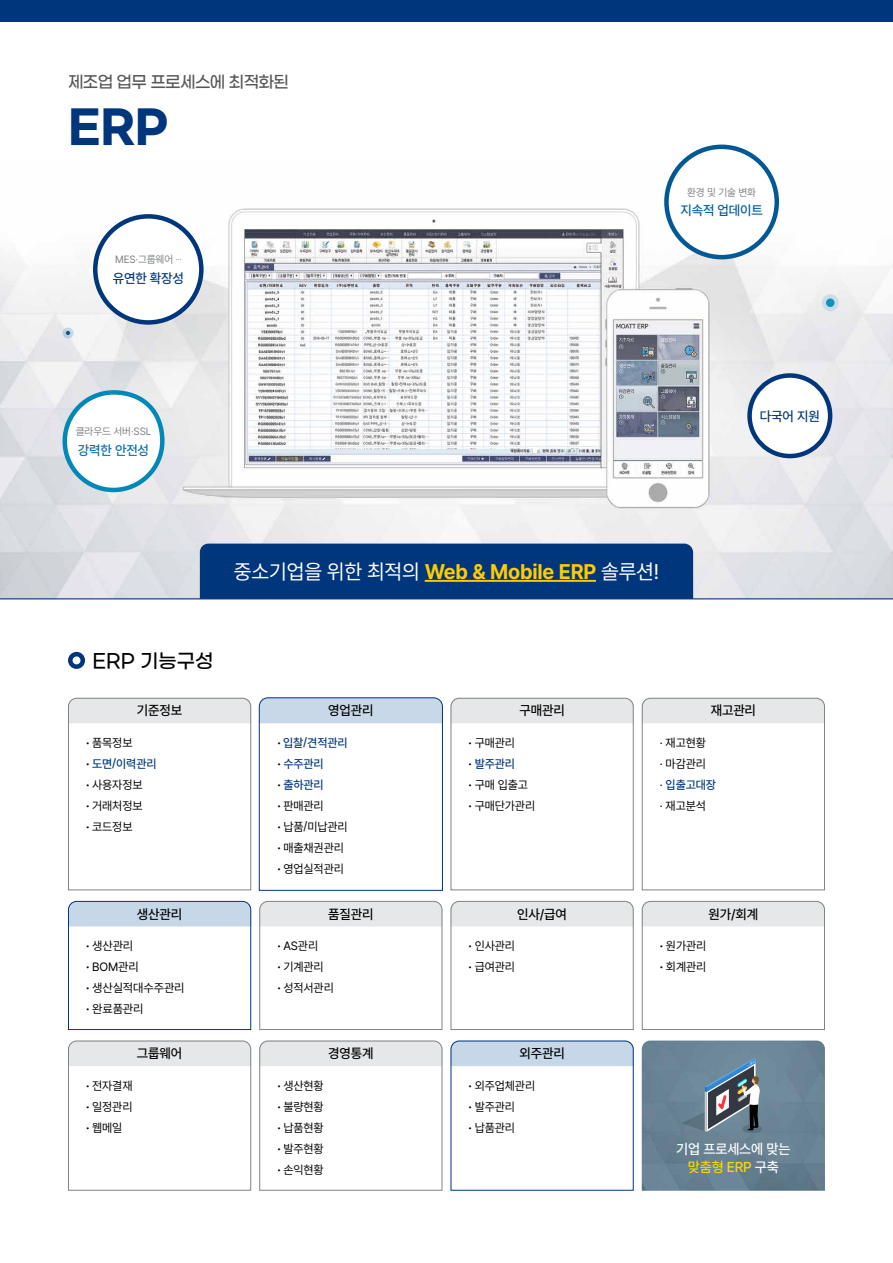
<style>
.page{position:relative;width:893px;height:1263px;background:#fff}
.page>*{position:absolute;margin:0;border:0;box-sizing:border-box;transform-origin:0 0}
.t1{font:700 45px "Gmarket Sans";color:#00367b}
.t2{font:21px "Pretendard";letter-spacing:-.01em;color:#fff}
.t3{font:500 19.5px "Gmarket Sans";color:#000}
.t4{font:500 16.5px "Gmarket Sans";letter-spacing:-.04em;color:#58585b}
.t5{font:500 14.25px/18px "Pretendard";letter-spacing:-.01em;color:#fff;text-align:center}
.t6{font:500 13.5px "Pretendard";letter-spacing:-.01em;color:#000}
.t7{font:500 13.5px "Pretendard";letter-spacing:-.01em;color:#00367b}
.t8{font:500 13.5px "Pretendard";letter-spacing:-.01em;color:#005996}
.t9{font:500 13.5px "Pretendard";letter-spacing:-.01em;color:#006da6}
.t10{font:12px/21px "Pretendard";letter-spacing:-.01em;color:#000}
.t11{font:10.5px "Pretendard";letter-spacing:-.01em;color:#808284}
.s1{font-weight:700;color:#ffcb02}
.s2{font-weight:700}
.s3{font-weight:500;color:#00367b}
.s4{color:#ffd400}
</style>
<div class="page">
<img style="left:0;top:161px;width:893px;height:437px">
<div style="left:68px;top:652px;width:17px;height:17px;border:4px solid #00367b;border-radius:50%"></div>
<svg style="left:68px;top:697px;width:184px;height:194px"></svg>
<svg style="left:68px;top:900px;width:184px;height:130px"></svg>
<svg style="left:68px;top:1040px;width:184px;height:151px"></svg>
<svg style="left:259px;top:1040px;width:184px;height:151px"></svg>
<svg style="left:450px;top:1040px;width:184px;height:151px"></svg>
<svg style="left:450px;top:900px;width:184px;height:130px"></svg>
<svg style="left:259px;top:900px;width:184px;height:130px"></svg>
<svg style="left:641px;top:900px;width:184px;height:130px"></svg>
<svg style="left:258px;top:697px;width:185px;height:194px"></svg>
<svg style="left:450px;top:697px;width:184px;height:194px"></svg>
<svg style="left:641px;top:697px;width:184px;height:194px"></svg>
<div style="left:95px;top:216px;width:106px;height:106px;background:#fff;border-radius:50%"></div>
<div style="left:93px;top:214px;width:111px;height:111px;border:4px solid #00367b;border-radius:50%"></div>
<div style="left:666px;top:147px;width:111px;height:110px;background:#fff;border-radius:50%"></div>
<div style="left:664px;top:145px;width:115px;height:114px;border:4px solid #005996;border-radius:50%"></div>
<div style="left:65px;top:392px;width:97px;height:98px;background:#fff;border-radius:50%"></div>
<div style="left:63px;top:390px;width:102px;height:102px;border:4px solid #0088b8;border-radius:50%"></div>
<div style="left:750px;top:375px;width:80px;height:81px;background:#fff;border-radius:50%"></div>
<div style="left:747px;top:373px;width:85px;height:85px;border:4px solid #00367b;border-radius:50%"></div>
<svg style="left:642px;top:1040px;width:183px;height:151px;background:#698292"></svg>
<svg style="left:63px;top:327px;width:11px;height:11px"></svg>
<svg style="left:822px;top:294px;width:17px;height:17px"></svg>
<div style="left:0;top:0;width:893px;height:21px;background:#00367b"></div>
<div style="left:200px;top:544px;width:493px;height:54px;background:#00367b"></div>
<hr style="left:425px;top:580px;width:171px;height:2px;background:#ffcb02">
<hr style="left:0;top:598px;width:893px;height:1px;background:#00367b">
<h3 class="t4" style="left:68px;top:73px;width:223px">제조업 업무 프로세스에 최적화된</h3>
<h1 class="t1" style="left:68px;top:102px;width:101px">ERP</h1>
<p class="t11" style="left:115px;top:252px;width:68px">MES·그룹웨어 <sup>…</sup></p>
<p class="t7" style="left:113px;top:268px;width:73px">유연한 확장성</p>
<p class="t11" style="left:687px;top:185px;width:71px">환경 및 기술 변화</p>
<p class="t8" style="left:680px;top:201px;width:84px">지속적 업데이트</p>
<p class="t11" style="left:76px;top:424px;width:77px">클라우드 서버·SSL</p>
<p class="t9" style="left:78px;top:440px;width:73px">강력한 안전성</p>
<p class="t7" style="left:760px;top:406px;width:61px">다국어 지원</p>
<h2 class="t2" style="left:234px;top:556px;width:427px">중소기업을 위한 최적의 <span class="s1">Web &amp; Mobile ERP</span> 솔루션!</h2>
<h3 class="t3" style="left:92px;top:650px;width:123px">ERP 기능구성</h3>
<p class="t6" style="left:137px;top:701px;width:47px">기준정보</p>
<p class="t10" style="left:86px;top:732px;width:72px"><span class="s2">·</span> 품목정보<br><span class="s2">·</span> <span class="s3">도면/이력관리 </span><span class="s2">·</span> 사용자정보<br><span class="s2">·</span> 거래처정보<br><span class="s2">·</span> 코드정보</p>
<p class="t6" style="left:137px;top:904px;width:47px">생산관리</p>
<p class="t10" style="left:86px;top:935px;width:100px"><span class="s2">·</span> 생산관리<br><span class="s2">·</span> BOM관리<br><span class="s2">·</span> 생산실적대수주관리 <span class="s2">·</span> 완료품관리</p>
<p class="t6" style="left:137px;top:1044px;width:47px">그룹웨어</p>
<p class="t10" style="left:86px;top:1074px;width:48px;text-align:justify"><span class="s2">·</span> 전자결재 <span class="s2">·</span> 일정관리 <span class="s2">·</span> 웹메일</p>
<p class="t6" style="left:328px;top:701px;width:47px">영업관리</p>
<p class="t10" style="left:277px;top:732px;width:72px"><span class="s2">·</span> <span class="s3">입찰/견적관리 </span><span class="s2">·</span> <span class="s3">수주관리<br></span><span class="s2">·</span> <span class="s3">출하관리<br></span><span class="s2">·</span> 판매관리<br><span class="s2">·</span> 납품/미납관리 <span class="s2">·</span> 매출채권관리 <span class="s2">·</span> 영업실적관리</p>
<p class="t6" style="left:328px;top:904px;width:47px">품질관리</p>
<p class="t10" style="left:277px;top:935px;width:58px"><span class="s2">·</span> AS관리<br><span class="s2">·</span> 기계관리<br><span class="s2">·</span> 성적서관리</p>
<p class="t6" style="left:328px;top:1044px;width:47px">경영통계</p>
<p class="t10" style="left:277px;top:1074px;width:48px;text-align:justify"><span class="s2">·</span> 생산현황 <span class="s2">·</span> 불량현황 <span class="s2">·</span> 납품현황 <span class="s2">·</span> 발주현황 <span class="s2">·</span> 손익현황</p>
<p class="t6" style="left:519px;top:701px;width:47px">구매관리</p>
<p class="t6" style="left:711px;top:701px;width:47px">재고관리</p>
<p class="t10" style="left:469px;top:732px;width:68px"><span class="s2">·</span> 구매관리<br><span class="s2">·</span> <span class="s3">발주관리<br></span><span class="s2">·</span> 구매 입출고<br><span class="s2">·</span> 구매단가관리</p>
<p class="t10" style="left:660px;top:732px;width:58px">· 재고현황<br>· 마감관리<br>· <span class="s3">입출고대장 </span>· 재고분석</p>
<p class="t6" style="left:517px;top:904px;width:51px">인사/급여</p>
<p class="t6" style="left:708px;top:904px;width:51px">원가/회계</p>
<p class="t10" style="left:469px;top:935px;width:48px"><span class="s2">·</span> 인사관리 <span class="s2">·</span> 급여관리</p>
<p class="t6" style="left:519px;top:1044px;width:47px">외주관리</p>
<p class="t10" style="left:469px;top:1074px;width:68px"><span class="s2">·</span> 외주업체관리 <span class="s2">·</span> 발주관리<br><span class="s2">·</span> 납품관리</p>
<p class="t10" style="left:660px;top:935px;width:48px"><span class="s2">·</span> 원가관리 <span class="s2">·</span> 회계관리</p>
<p class="t5" style="left:676px;top:1139px;width:116px">기업 프로세스에 맞는 <span class="s4">맞춤형 ERP</span> 구축</p>
</div>
